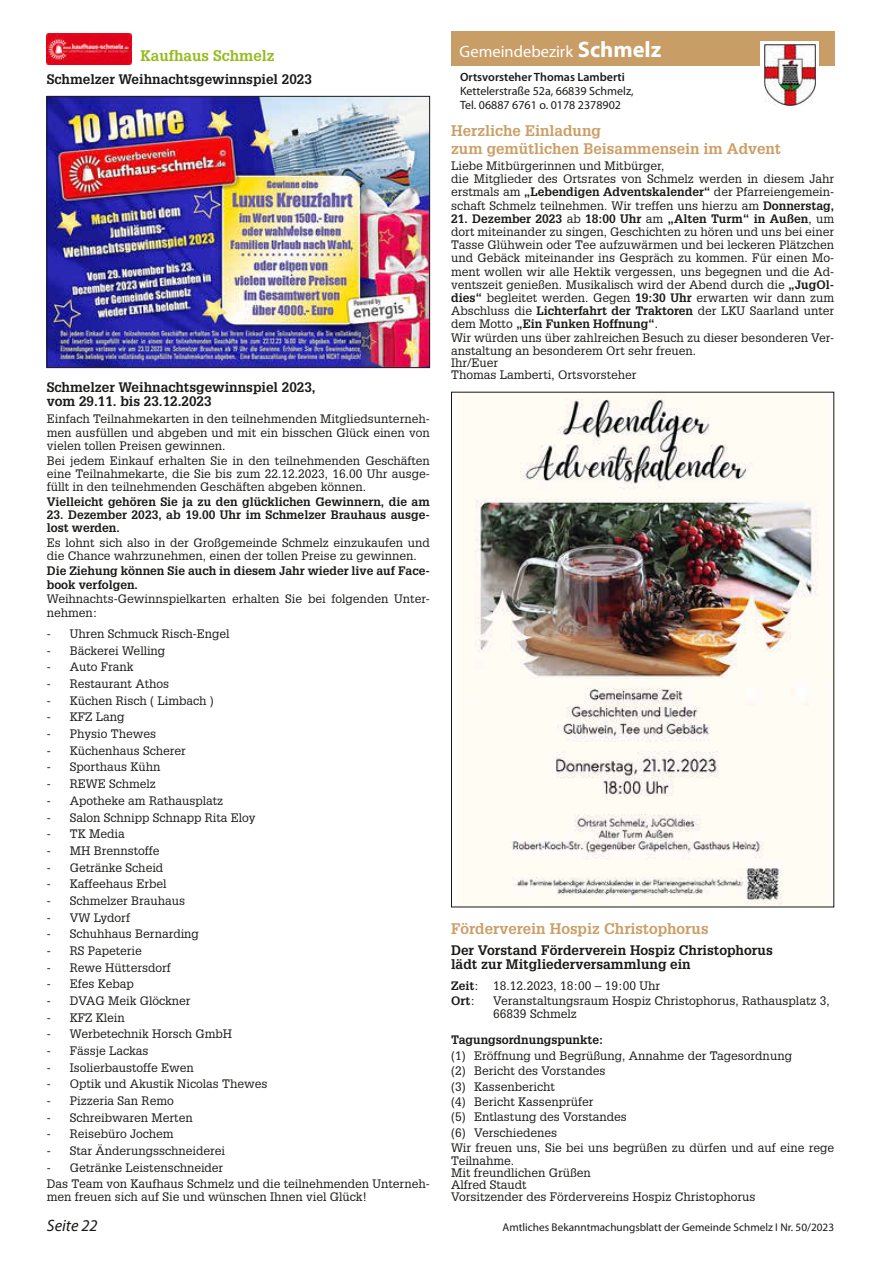
<style>
.page{position:relative;width:881px;height:1263px;background:#fff}
.page>*{position:absolute;margin:0;border:0;box-sizing:border-box;transform-origin:0 0}
.t1{font:16.5px "Myriad Pro";color:#fff}
.t2{font:italic 16.5px "Myriad Pro";color:#1a1a18}
.t3{font:700 15px/18px "Glypha LT";color:#cb9e66}
.t4{font:700 15px "Glypha LT";color:#95bb1e}
.t5{font:700 13.5px/14.1px "Glypha LT";color:#1a1a18}
.t6{font:12px/13px "Glypha LT";color:#1a1a18}
.t7{font:700 12px/13.2px "Glypha LT";color:#1a1a18}
.t8{font:12px/14.4px "Myriad Pro";color:#1a1a18}
.t9{font:600 12px "Myriad Pro";color:#1a1a18}
.t10{font:11.25px "Myriad Pro";color:#1a1a18}
.s1{font-weight:700;font-size:22.5px}
.s2{font-weight:700}
</style>
<div class="page">
<div style="left:451px;top:32px;width:382px;height:34px;background:#c99d66"></div>
<div style="left:760px;top:41px;width:59px;height:65px;background:linear-gradient(to right,#fff,#fff)"></div>
<img style="left:763px;top:45px;width:52px;height:60px">
<img style="left:457px;top:394px;width:374px;height:511px">
<img style="left:47px;top:33px;width:85px;height:31px">
<img style="left:49px;top:98px;width:378px;height:268px">
<div style="left:47px;top:96px;width:382px;height:272px;border:1px solid #1a1a18"></div>
<p class="t4" style="left:140px;top:47px;width:135px">Kaufhaus Schmelz</p>
<p class="t5" style="left:47px;top:71px;width:266px">Schmelzer Weihnachtsgewinnspiel 2023</p>
<p class="t5" style="left:47px;top:380px;width:270px">Schmelzer Weihnachtsgewinnspiel 2023, vom 29.11. bis 23.12.2023</p>
<p class="t6" style="left:47px;top:412px;width:384px;text-align:justify">Einfach Teilnahmekarten in den teilnehmenden Mitgliedsunterneh&shy;men ausfüllen und abgeben und mit ein bisschen Glück einen von vielen tollen Preisen gewinnen.</p>
<p class="t6" style="left:47px;top:454px;width:384px;text-align:justify">Bei jedem Einkauf erhalten Sie in den teilnehmenden Geschäften eine Teilnahmekarte, die Sie bis zum 22.12.2023, 16.00 Uhr ausge&shy;füllt in den teilnehmenden Geschäften abgeben können.</p>
<p class="t7" style="left:47px;top:495px;width:384px">Vielleicht gehören Sie ja zu den glücklichen Gewinnern, die am</p>
<p class="t7" style="left:47px;top:508px;width:384px">23. Dezember 2023, ab 19.00 Uhr im Schmelzer Brauhaus ausge&shy;lost werden.</p>
<p class="t6" style="left:47px;top:536px;width:384px">Es lohnt sich also in der Großgemeinde Schmelz einzukaufen und die Chance wahrzunehmen, einen der tollen Preise zu gewinnen.</p>
<p class="t7" style="left:47px;top:564px;width:384px">Die Ziehung können Sie auch in diesem Jahr wieder live auf Face&shy;book verfolgen.</p>
<p class="t6" style="left:47px;top:592px;width:384px">Weihnachts-Gewinnspielkarten erhalten Sie bei folgenden Unter&shy;nehmen:</p>
<p class="t6" style="left:47px;top:627px;width:184px">- Uhren Schmuck Risch-Engel</p>
<p class="t6" style="left:47px;top:644px;width:120px">- Bäckerei Welling</p>
<p class="t6" style="left:47px;top:660px;width:88px">- Auto Frank</p>
<p class="t6" style="left:47px;top:677px;width:124px">- Restaurant Athos</p>
<p class="t6" style="left:47px;top:694px;width:168px">- Küchen Risch ( Limbach )</p>
<p class="t6" style="left:47px;top:710px;width:79px">- KFZ Lang</p>
<p class="t6" style="left:47px;top:727px;width:111px">- Physio Thewes</p>
<p class="t6" style="left:47px;top:744px;width:140px">- Küchenhaus Scherer</p>
<p class="t6" style="left:47px;top:760px;width:115px">- Sporthaus Kühn</p>
<p class="t6" style="left:47px;top:777px;width:110px">- REWE Schmelz</p>
<p class="t6" style="left:47px;top:794px;width:178px">- Apotheke am Rathausplatz</p>
<p class="t6" style="left:47px;top:810px;width:210px">- Salon Schnipp Schnapp Rita Eloy</p>
<p class="t6" style="left:47px;top:827px;width:79px">- TK Media</p>
<p class="t6" style="left:47px;top:844px;width:114px">- MH Brennstoffe</p>
<p class="t6" style="left:47px;top:860px;width:118px">- Getränke Scheid</p>
<p class="t6" style="left:47px;top:877px;width:121px">- Kaffeehaus Erbel</p>
<p class="t6" style="left:47px;top:894px;width:140px">- Schmelzer Brauhaus</p>
<p class="t6" style="left:47px;top:910px;width:85px">- VW Lydorf</p>
<p class="t6" style="left:47px;top:927px;width:154px">- Schuhhaus Bernarding</p>
<p class="t6" style="left:47px;top:944px;width:96px">- RS Papeterie</p>
<p class="t6" style="left:47px;top:961px;width:126px">- Rewe Hüttersdorf</p>
<p class="t6" style="left:47px;top:977px;width:88px">- Efes Kebap</p>
<p class="t6" style="left:47px;top:994px;width:145px">- DVAG Meik Glöckner</p>
<p class="t6" style="left:47px;top:1011px;width:79px">- KFZ Klein</p>
<p class="t6" style="left:47px;top:1027px;width:187px">- Werbetechnik Horsch GmbH</p>
<p class="t6" style="left:47px;top:1044px;width:103px">- Fässje Lackas</p>
<p class="t6" style="left:47px;top:1061px;width:148px">- Isolierbaustoffe Ewen</p>
<p class="t6" style="left:47px;top:1077px;width:222px">- Optik und Akustik Nicolas Thewes</p>
<p class="t6" style="left:47px;top:1094px;width:128px">- Pizzeria San Remo</p>
<p class="t6" style="left:47px;top:1111px;width:147px">- Schreibwaren Merten</p>
<p class="t6" style="left:47px;top:1127px;width:128px">- Reisebüro Jochem</p>
<p class="t6" style="left:47px;top:1144px;width:180px">- Star Änderungsschneiderei</p>
<p class="t6" style="left:47px;top:1159px;width:384px;line-height:16.2px">- Getränke Leistenschneider<br>Das Team von Kaufhaus Schmelz und die teilnehmenden Unterneh-</p>
<p class="t6" style="left:47px;top:1190px;width:322px">men freuen sich auf Sie und wünschen Ihnen viel Glück!</p>
<h1 class="t1" style="left:459px;top:42px;width:203px">Gemeindebezirk <span class="s1">Schmelz</span></h1>
<p class="t9" style="left:460px;top:69px;width:166px">Ortsvorsteher Thomas Lamberti</p>
<p class="t8" style="left:460px;top:84px;width:175px">Kettelerstraße 52a, 66839 Schmelz,<br>Tel. 06887 6761 o. 0178 2378902</p>
<p class="t3" style="left:451px;top:121px;width:331px">Herzliche Einladung<br>zum gemütlichen Beisammensein im Advent</p>
<p class="t6" style="left:451px;top:159px;width:384px">Liebe Mitbürgerinnen und Mitbürger,<br>die Mitglieder des Ortsrates von Schmelz werden in diesem Jahr erstmals am <span class="s2">„Lebendigen Adventskalender“</span> der Pfarreiengemein&shy;schaft Schmelz teilnehmen. Wir treffen uns hierzu am <span class="s2">Donnerstag,</span></p>
<p class="t6" style="left:451px;top:212px;width:384px"><span class="s2">21. Dezember 2023</span> ab <span class="s2">18:00 Uhr</span> am <span class="s2">„Alten Turm“ in Außen</span>, um dort miteinander zu singen, Geschichten zu hören und uns bei einer Tasse Glühwein oder Tee aufzuwärmen und bei leckeren Plätzchen und Gebäck miteinander ins Gespräch zu kommen. Für einen Mo&shy;ment wollen wir alle Hektik vergessen, uns begegnen und die Ad&shy;ventszeit genießen. Musikalisch wird der Abend durch die <span class="s2">„JugOl&shy;dies“</span> begleitet werden. Gegen <span class="s2">19:30 Uhr</span> erwarten wir dann zum Abschluss die <span class="s2">Lichterfahrt der Traktoren</span> der LKU Saarland unter dem Motto <span class="s2">„Ein Funken Hoffnung“</span>.<br>Wir würden uns über zahlreichen Besuch zu dieser besonderen Ver&shy;anstaltung an besonderem Ort sehr freuen.<br>Ihr/Euer<br>Thomas Lamberti, Ortsvorsteher</p>
<p class="t3" style="left:451px;top:919px;width:259px">Förderverein Hospiz Christophorus</p>
<p class="t5" style="left:451px;top:943px;width:323px">Der Vorstand Förderverein Hospiz Christophorus lädt zur Mitgliederversammlung ein</p>
<p class="t6" style="left:451px;top:977px;width:210px;line-height:15.5px"><span class="s2">Zeit</span>: 18.12.2023, 18:00 – 19:00 Uhr<br><span class="s2">Ort</span>:</p>
<p class="t6" style="left:493px;top:994px;width:338px">Veranstaltungsraum Hospiz Christophorus, Rathausplatz 3,<br>66839 Schmelz</p>
<p class="t7" style="left:451px;top:1033px;width:153px">Tagungsordnungspunkte:</p>
<p class="t6" style="left:451px;top:1047px;width:384px;line-height:15.3px">(1) Eröffnung und Begrüßung, Annahme der Tagesordnung<br>(2) Bericht des Vorstandes<br>(3) Kassenbericht<br>(4) Bericht Kassenprüfer<br>(5) Entlastung des Vorstandes<br>(6) Verschiedenes<br>Wir freuen uns, Sie bei uns begrüßen zu dürfen und auf eine rege</p>
<p class="t6" style="left:451px;top:1154px;width:306px;line-height:12.1px">Teilnahme.<br>Mit freundlichen Grüßen<br>Alfred Staudt<br>Vorsitzender des Fördervereins Hospiz Christophorus</p>
<h1 class="t2" style="left:47px;top:1215px;width:52px">Seite 22</h1>
<p class="t10" style="left:502px;top:1220px;width:333px">Amtliches Bekanntmachungsblatt der Gemeinde Schmelz I Nr. 50/2023</p>
</div>
